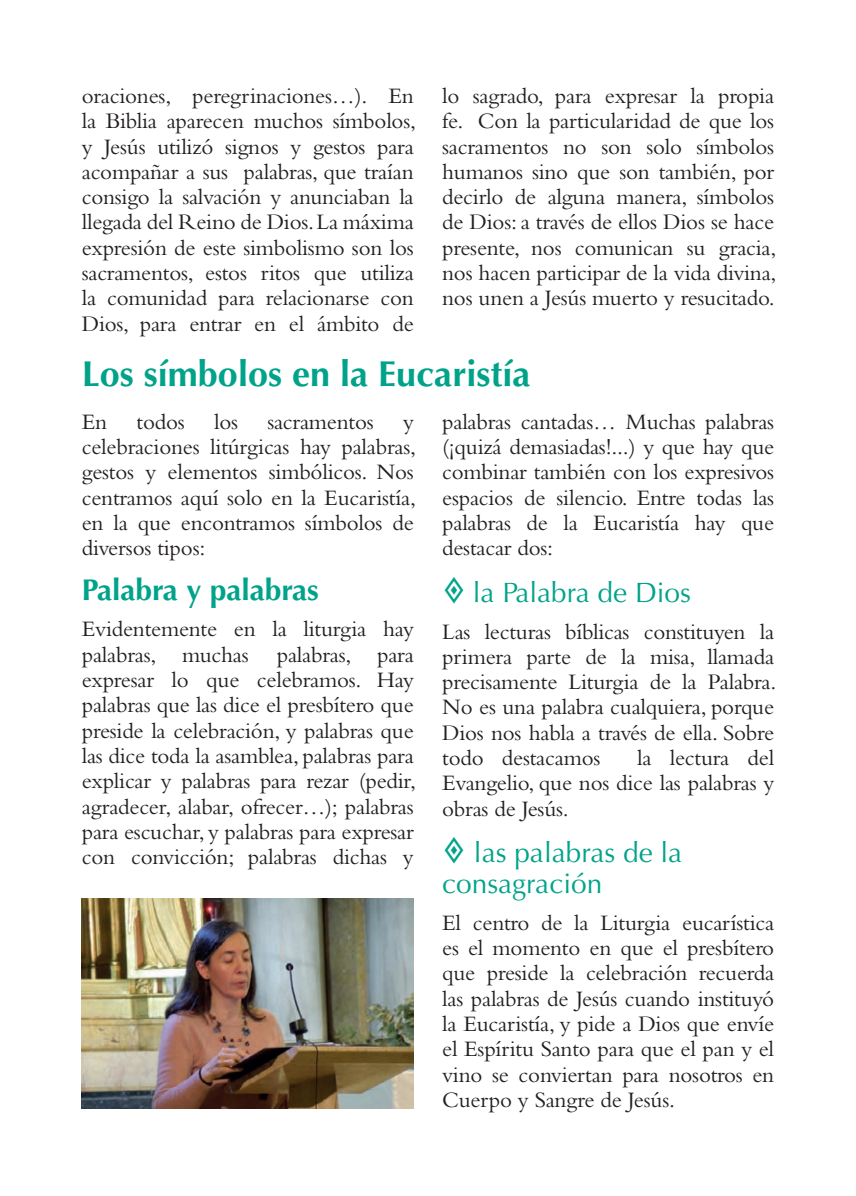
<style>
.page{position:relative;width:856px;height:1196px;background:#fff}
.page>*{position:absolute;margin:0;border:0;box-sizing:border-box;transform-origin:0 0}
.t1{font:700 36px "Optima LT Std";color:#00a38a}
.t2{font:700 30px "Optima LT Std";color:#00a38a}
.t3{font:28px/30.8px "Optima LT Std";color:#00a38a}
.t4{font:23px/25.4px "Bembo Std";letter-spacing:-.01em;color:#231f20;text-align:justify}
</style>
<div class="page">
<img style="left:82px;top:898px;width:331px;height:210px">
<p class="t4" style="left:82px;top:82px;width:335px">oraciones, peregrinaciones…). En la Biblia aparecen muchos símbolos, y Jesús utilizó signos y gestos para acompañar a sus palabras, que traían consigo la salvación y anunciaban la llegada del Reino de Dios. La máxima expresión de este simbolismo son los sacramentos, estos ritos que utiliza la comunidad para relacionarse con Dios, para entrar en el ámbito de</p>
<p class="t4" style="left:442px;top:82px;width:336px">lo sagrado, para expresar la propia fe. Con la particularidad de que los sacramentos no son solo símbolos humanos sino que son también, por decirlo de alguna manera, símbolos de Dios: a través de ellos Dios se hace presente, nos comunican su gracia, nos hacen participar de la vida divina, nos unen a Jesús muerto y resucitado.</p>
<h1 class="t1" style="left:82px;top:353px;width:450px">Los símbolos en la Eucaristía</h1>
<p class="t4" style="left:82px;top:408px;width:27px">En</p>
<p class="t4" style="left:136px;top:408px;width:50px">todos</p>
<p class="t4" style="left:214px;top:408px;width:25px">los</p>
<p class="t4" style="left:267px;top:408px;width:108px">sacramentos</p>
<p class="t4" style="left:442px;top:408px;width:333px">palabras cantadas… Muchas palabras (¡quizá demasiadas!...) y que hay que combinar también con los expresivos espacios de silencio. Entre todas las palabras de la Eucaristía hay que destacar dos:</p>
<p class="t3" style="left:472px;top:577px;width:220px">la Palabra de Dios</p>
<p class="t4" style="left:442px;top:618px;width:335px">Las lecturas bíblicas constituyen la primera parte de la misa, llamada precisamente Liturgia de la Palabra.<br>No es una palabra cualquiera, porque Dios nos habla a través de ella. Sobre todo destacamos</p>
<p class="t4" style="left:82px;top:408px;width:335px;text-indent:321px">y celebraciones litúrgicas hay palabras, gestos y elementos simbólicos. Nos centramos aquí solo en la Eucaristía, en la que encontramos símbolos de diversos tipos:</p>
<h2 class="t2" style="left:82px;top:572px;width:238px">Palabra y palabras</h2>
<p class="t4" style="left:82px;top:616px;width:335px">Evidentemente en la liturgia hay palabras, muchas palabras, para expresar lo que celebramos. Hay palabras que las dice el presbítero que preside la celebración, y palabras que las dice toda la asamblea, palabras para explicar y palabras para rezar (pedir, agradecer, alabar, ofrecer…); palabras para escuchar, y palabras para expresar con convicción; palabras dichas y</p>
<p class="t4" style="left:442px;top:744px;width:333px;text-indent:195px">la lectura del Evangelio, que nos dice las palabras y obras de Jesús.</p>
<p class="t3" style="left:442px;top:837px;width:241px;text-indent:32px">las palabras de la consagración</p>
<p class="t4" style="left:442px;top:909px;width:333px">El centro de la Liturgia eucarística es el momento en que el presbítero que preside la celebración recuerda las palabras de Jesús cuando instituyó la Eucaristía, y pide a Dios que envíe el Espíritu Santo para que el pan y el vino se conviertan para nosotros en Cuerpo y Sangre de Jesús.</p>
</div>
